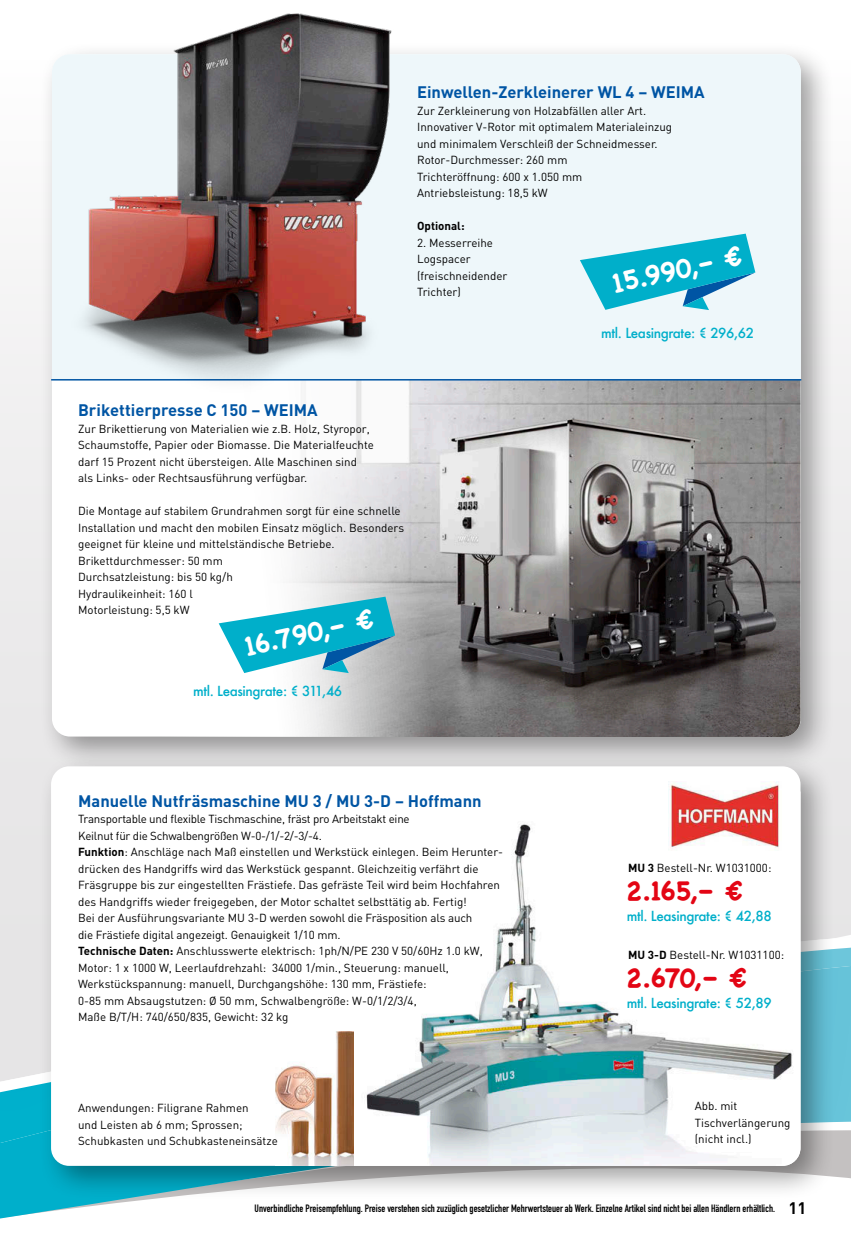
<style>
.page{position:relative;width:851px;height:1234px;background:#fff}
.page>*{position:absolute;margin:0;border:0;box-sizing:border-box;transform-origin:0 0}
.t1{font:700 27px "Chalkboard";color:#fff}
.t2{font:700 27px "Chalkboard";letter-spacing:-.065em;color:#e30514}
.t3{font:700 16.5px "DIN";color:#0055a4}
.t4{font:500 13.5px "Futura";letter-spacing:-.03em;color:#00afca}
.t5{font:11.55px/16.5px "DIN";color:#000}
.t6{font:700 11.55px "DIN";color:#000}
.t7{font:700 10.5px "DIN Condensed";color:#000}
.s1{font-weight:700}
.s2{font-family:"DIN";font-size:16.5px}
</style>
<div class="page">
<div style="left:0;top:286px;width:850px;height:505px;background:#edeced"></div>
<div style="left:0;top:658px;width:39px;height:561px;background:#e8e7e8"></div>
<svg style="left:0;top:1142px;width:850px;height:76px"></svg>
<svg style="left:0;top:947px;width:850px;height:195px;background:#99d2de"></svg>
<div style="left:39px;top:41px;width:795px;height:729px;background:#000;opacity:.38"></div>
<div style="left:52px;top:54px;width:748px;height:325px;background:#eef7fa"></div>
<svg style="left:46px;top:429px;width:168px;height:307px"></svg>
<img style="left:214px;top:380px;width:586px;height:356px">
<svg style="left:624px;top:233px;width:131px;height:77px"></svg>
<hr style="left:51px;top:379px;width:750px;height:1px;background:#0055a4">
<svg style="left:219px;top:596px;width:176px;height:77px"></svg>
<img style="left:0;top:13px;width:624px;height:416px">
<div style="left:38px;top:753px;width:796px;height:446px;background:#000;opacity:.38"></div>
<div style="left:51px;top:766px;width:749px;height:399px;background:#fff;border-radius:18px"></div>
<img style="left:366px;top:824px;width:434px;height:341px">
<img style="left:275px;top:1031px;width:79px;height:134px">
<img style="left:668px;top:781px;width:113px;height:69px">
<h2 class="t3" style="left:417px;top:82px;width:289px">Einwellen-Zerkleinerer WL 4 – WEIMA</h2>
<p class="t5" style="left:417px;top:102px;width:256px">Zur Zerkleinerung von Holzabfällen aller Art.<br>Innovativer V-Rotor mit optimalem Materialeinzug und minimalem Verschleiß der Schneidmesser.<br>Rotor-Durchmesser: 260 mm<br>Trichteröffnung: 600 x 1.050 mm Antriebsleistung: 18,5 kW</p>
<p class="t6" style="left:417px;top:219px;width:49px">Optional:</p>
<p class="t5" style="left:417px;top:234px;width:92px">2. Messerreihe<br>Logspacer (freischneidender<br>Trichter)</p>
<h1 class="t1" style="left:609px;top:267px;width:134px;rotate:-12deg">15.990,– €</h1>
<p class="t4" style="left:601px;top:324px;width:154px">mtl. Leasingrate: € 296,62</p>
<h2 class="t3" style="left:78px;top:399px;width:241px">Brikettierpresse C 150 – WEIMA</h2>
<p class="t5" style="left:78px;top:420px;width:297px">Zur Brikettierung von Materialien wie z.B. Holz, Styropor, Schaumstoffe, Papier oder Biomasse. Die Materialfeuchte darf 15 Prozent nicht übersteigen. Alle Maschinen sind als Links- oder Rechtsausführung verfügbar.</p>
<p class="t5" style="left:78px;top:502px;width:327px">Die Montage auf stabilem Grundrahmen sorgt für eine schnelle Installation und macht den mobilen Einsatz möglich. Besonders geeignet für kleine und mittelständische Betriebe.<br>Brikettdurchmesser: 50 mm<br>Durchsatzleistung: bis 50 kg/h<br>Hydraulikeinheit: 160 l<br>Motorleistung: 5,5 kW</p>
<h1 class="t1" style="left:241px;top:630px;width:133px;rotate:-12deg">16.790,– €</h1>
<p class="t4" style="left:193px;top:681px;width:151px">mtl. Leasingrate: € 311,46</p>
<h2 class="t3" style="left:78px;top:789px;width:405px">Manuelle Nutfräsmaschine MU 3 / MU 3-D – Hoffmann</h2>
<p class="t5" style="left:78px;top:810px;width:426px">Transportable und flexible Tischmaschine, fräst pro Arbeitstakt eine<br>Keilnut für die Schwalbengrößen W-0-/1/-2/-3/-4.<br><span class="s1">Funktion</span>: Anschläge nach Maß einstellen und Werkstück einlegen. Beim Herunter&shy;drücken des Handgriffs wird das Werkstück gespannt. Gleichzeitig verfährt die Fräsgruppe bis zur eingestellten Frästiefe. Das gefräste Teil wird beim Hochfahren des Handgriffs wieder freigegeben, der Motor schaltet selbsttätig ab. Fertig!<br>Bei der Ausführungsvariante MU 3-D werden sowohl die Fräsposition als auch<br>die Frästiefe digital angezeigt. Genauigkeit 1/10 mm.<br><span class="s1">Technische Daten:</span> Anschlusswerte elektrisch: 1ph/N/PE 230 V 50/60Hz 1.0 kW, Motor: 1 x 1000 W, Leerlaufdrehzahl: 34000 1/min., Steuerung: manuell, Werkstückspannung: manuell, Durchgangshöhe: 130 mm, Frästiefe:<br>0-85 mm Absaugstutzen: Ø 50 mm, Schwalbengröße: W-0/1/2/3/4,<br>Maße B/T/H: 740/650/835, Gewicht: 32 kg</p>
<p class="t5" style="left:78px;top:1099px;width:201px">Anwendungen: Filigrane Rahmen<br>und Leisten ab 6 mm; Sprossen;<br>Schubkasten und Schubkasteneinsätze</p>
<p class="t5" style="left:628px;top:859px;width:145px"><span class="s1">MU 3</span> Bestell-Nr. W1031000:</p>
<h1 class="t2" style="left:625px;top:875px;width:119px">2.165,– €</h1>
<p class="t4" style="left:626px;top:906px;width:146px">mtl. Leasingrate: € 42,88</p>
<p class="t5" style="left:628px;top:945px;width:157px"><span class="s1">MU 3-D</span> Bestell-Nr. W1031100:</p>
<h1 class="t2" style="left:625px;top:961px;width:123px">2.670,– €</h1>
<p class="t4" style="left:626px;top:993px;width:146px">mtl. Leasingrate: € 52,89</p>
<p class="t5" style="left:694px;top:1097px;width:97px">Abb. mit<br>Tischverlängerung (nicht incl.)</p>
<p class="t7" style="left:254px;top:1201px;width:553px">Unverbindliche Preisempfehlung. Preise verstehen sich zuzüglich gesetzlicher Mehrwertsteuer ab Werk. Einzelne Artikel sind nicht bei allen Händlern erhältlich. <span class="s2">11</span></p>
</div>
